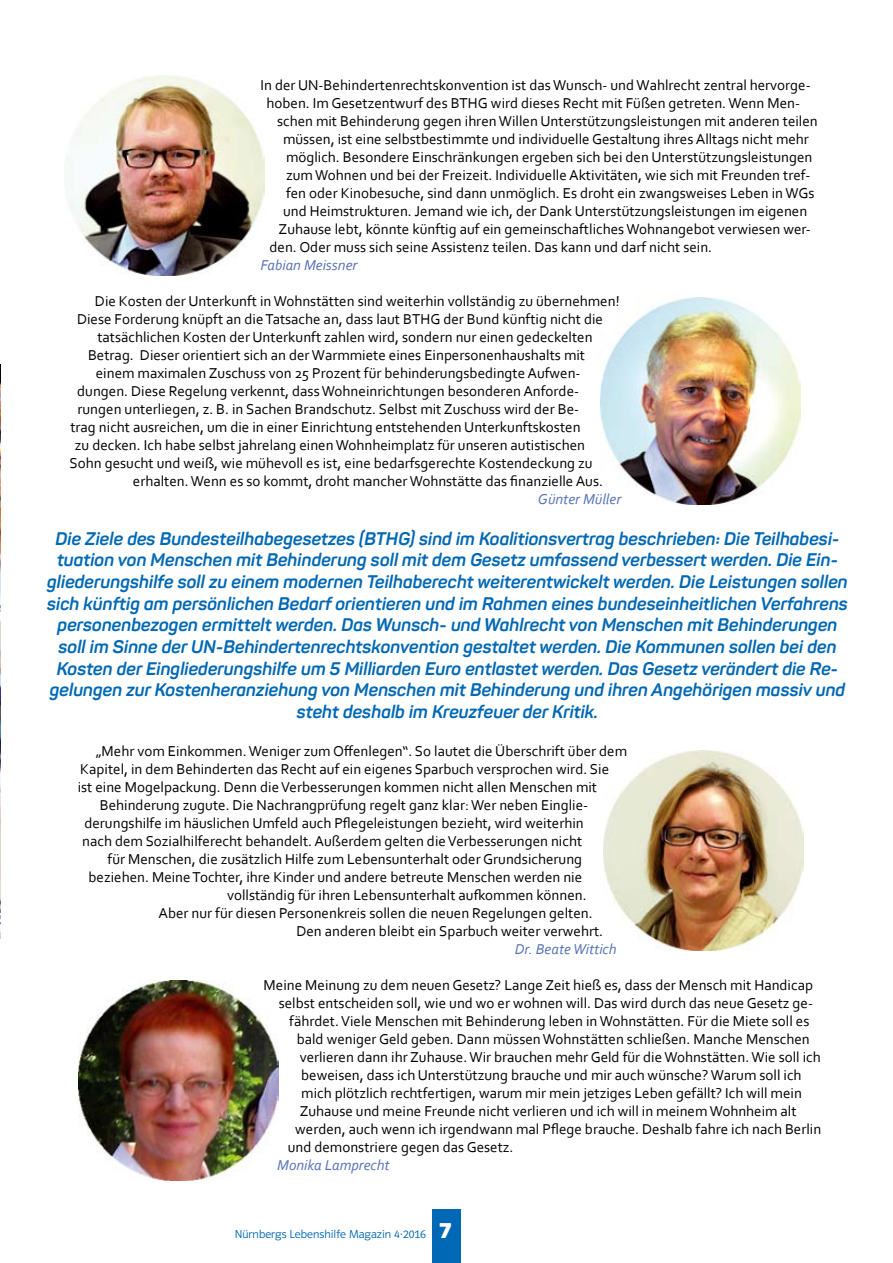
<style>
.page{position:relative;width:893px;height:1263px;background:#fff}
.page>*{position:absolute;margin:0;border:0;box-sizing:border-box;transform-origin:0 0}
.t1{font:italic 700 18px/21.6px "Panton";color:#0068b4;text-align:center}
.t2{font:15px "Corbel";color:#000}
.t3{font:italic 15px "Corbel";color:#5772b6}
.t4{font:12px "Polo 22 Leicht";color:#0068b4}
.s1{font-family:"Panton";font-weight:900;font-size:21px;color:#fff}
</style>
<div class="page">
<div style="left:432px;top:1209px;width:29px;height:54px;background:#0068b4"></div>
<img style="left:0;top:365px;width:1px;height:574px">
<img style="left:65px;top:76px;width:200px;height:199px">
<img style="left:601px;top:298px;width:199px;height:206px">
<img style="left:79px;top:980px;width:199px;height:200px">
<img style="left:604px;top:750px;width:200px;height:200px">
<p class="t2" style="left:260px;top:76px;width:552px">In der UN-Behindertenrechtskonvention ist das Wunsch- und Wahlrecht zentral hervorge-</p>
<p class="t2" style="left:267px;top:94px;width:535px">hoben. Im Gesetzentwurf des BTHG wird dieses Recht mit Füßen getreten. Wenn Men-</p>
<p class="t2" style="left:277px;top:112px;width:542px">schen mit Behinderung gegen ihren Willen Unterstützungsleistungen mit anderen teilen</p>
<p class="t2" style="left:283px;top:130px;width:527px">müssen, ist eine selbstbestimmte und individuelle Gestaltung ihres Alltags nicht mehr</p>
<p class="t2" style="left:286px;top:148px;width:528px">möglich. Besondere Einschränkungen ergeben sich bei den Unterstützungsleistungen</p>
<p class="t2" style="left:286px;top:166px;width:526px">zum Wohnen und bei der Freizeit. Individuelle Aktivitäten, wie sich mit Freunden tref-</p>
<p class="t2" style="left:286px;top:184px;width:530px">fen oder Kinobesuche, sind dann unmöglich. Es droht ein zwangsweises Leben in WGs</p>
<p class="t2" style="left:283px;top:202px;width:526px">und Heimstrukturen. Jemand wie ich, der Dank Unterstützungsleistungen im eigenen</p>
<p class="t2" style="left:279px;top:220px;width:534px">Zuhause lebt, könnte künftig auf ein gemeinschaftliches Wohnangebot verwiesen wer-</p>
<p class="t2" style="left:270px;top:238px;width:444px">den. Oder muss sich seine Assistenz teilen. Das kann und darf nicht sein.</p>
<p class="t3" style="left:260px;top:256px;width:98px">Fabian Meissner</p>
<p class="t2" style="left:95px;top:292px;width:526px">Die Kosten der Unterkunft in Wohnstätten sind weiterhin vollständig zu übernehmen!</p>
<p class="t2" style="left:77px;top:310px;width:528px">Diese Forderung knüpft an die Tatsache an, dass laut BTHG der Bund künftig nicht die</p>
<p class="t2" style="left:97px;top:328px;width:497px">tatsächlichen Kosten der Unterkunft zahlen wird, sondern nur einen gedeckelten</p>
<p class="t2" style="left:88px;top:346px;width:499px">Betrag. Dieser orientiert sich an der Warmmiete eines Einpersonenhaushalts mit</p>
<p class="t2" style="left:96px;top:364px;width:486px">einem maximalen Zuschuss von 25 Prozent für behinderungsbedingte Aufwen-</p>
<p class="t2" style="left:77px;top:382px;width:503px">dungen. Diese Regelung verkennt, dass Wohneinrichtungen besonderen Anforde-</p>
<p class="t2" style="left:78px;top:400px;width:503px">rungen unterliegen, z. B. in Sachen Brandschutz. Selbst mit Zuschuss wird der Be-</p>
<p class="t2" style="left:70px;top:418px;width:512px">trag nicht ausreichen, um die in einer Einrichtung entstehenden Unterkunftskosten</p>
<p class="t2" style="left:75px;top:436px;width:512px">zu decken. Ich habe selbst jahrelang einen Wohnheimplatz für unseren autistischen</p>
<p class="t2" style="left:70px;top:454px;width:525px">Sohn gesucht und weiß, wie mühevoll es ist, eine bedarfsgerechte Kostendeckung zu</p>
<p class="t2" style="left:133px;top:472px;width:472px">erhalten. Wenn es so kommt, droht mancher Wohnstätte das finanzielle Aus.</p>
<p class="t3" style="left:538px;top:490px;width:85px">Günter Müller</p>
<p class="t1" style="left:47px;top:528px;width:802px">Die Ziele des Bundesteilhabegesetzes (BTHG) sind im Koalitionsvertrag beschrieben: Die Teilhabesi&shy;tuation von Menschen mit Behinderung soll mit dem Gesetz umfassend verbessert werden. Die Ein&shy;gliederungshilfe soll zu einem modernen Teilhaberecht weiterentwickelt werden. Die Leistungen sollen sich künftig am persönlichen Bedarf orientieren und im Rahmen eines bundeseinheitlichen Verfahrens personenbezogen ermittelt werden. Das Wunsch- und Wahlrecht von Menschen mit Behinderungen soll im Sinne der UN-Behindertenrechtskonvention gestaltet werden. Die Kommunen sollen bei den Kosten der Eingliederungshilfe um 5 Milliarden Euro entlastet werden. Das Gesetz verändert die Re&shy;gelungen zur Kostenheranziehung von Menschen mit Behinderung und ihren Angehörigen massiv und steht deshalb im Kreuzfeuer der Kritik.</p>
<p class="t2" style="left:96px;top:742px;width:533px">„Mehr vom Einkommen. Weniger zum Offenlegen“. So lautet die Überschrift über dem</p>
<p class="t2" style="left:80px;top:760px;width:530px">Kapitel, in dem Behinderten das Recht auf ein eigenes Sparbuch versprochen wird. Sie</p>
<p class="t2" style="left:78px;top:778px;width:521px">ist eine Mogelpackung. Denn die Verbesserungen kommen nicht allen Menschen mit</p>
<p class="t2" style="left:100px;top:796px;width:490px">Behinderung zugute. Die Nachrangprüfung regelt ganz klar: Wer neben Einglie-</p>
<p class="t2" style="left:84px;top:814px;width:501px">derungshilfe im häuslichen Umfeld auch Pflegeleistungen bezieht, wird weiterhin</p>
<p class="t2" style="left:82px;top:832px;width:501px">nach dem Sozialhilferecht behandelt. Außerdem gelten die Verbesserungen nicht</p>
<p class="t2" style="left:108px;top:850px;width:476px">für Menschen, die zusätzlich Hilfe zum Lebensunterhalt oder Grundsicherung</p>
<p class="t2" style="left:89px;top:868px;width:495px">beziehen. Meine Tochter, ihre Kinder und andere betreute Menschen werden nie</p>
<p class="t2" style="left:227px;top:886px;width:361px">vollständig für ihren Lebensunterhalt aufkommen können.</p>
<p class="t2" style="left:159px;top:904px;width:436px">Aber nur für diesen Personenkreis sollen die neuen Regelungen gelten.</p>
<p class="t2" style="left:296px;top:922px;width:308px">Den anderen bleibt ein Sparbuch weiter verwehrt.</p>
<p class="t3" style="left:515px;top:940px;width:103px">Dr. Beate Wittich</p>
<p class="t2" style="left:264px;top:976px;width:551px">Meine Meinung zu dem neuen Gesetz? Lange Zeit hieß es, dass der Mensch mit Handicap</p>
<p class="t2" style="left:279px;top:994px;width:536px">selbst entscheiden soll, wie und wo er wohnen will. Das wird durch das neue Gesetz ge-</p>
<p class="t2" style="left:289px;top:1012px;width:522px">fährdet. Viele Menschen mit Behinderung leben in Wohnstätten. Für die Miete soll es</p>
<p class="t2" style="left:297px;top:1030px;width:514px">bald weniger Geld geben. Dann müssen Wohnstätten schließen. Manche Menschen</p>
<p class="t2" style="left:300px;top:1048px;width:522px">verlieren dann ihr Zuhause. Wir brauchen mehr Geld für die Wohnstätten. Wie soll ich</p>
<p class="t2" style="left:301px;top:1066px;width:502px">beweisen, dass ich Unterstützung brauche und mir auch wünsche? Warum soll ich</p>
<p class="t2" style="left:301px;top:1084px;width:502px">mich plötzlich rechtfertigen, warum mir mein jetziges Leben gefällt? Ich will mein</p>
<p class="t2" style="left:300px;top:1102px;width:498px">Zuhause und meine Freunde nicht verlieren und ich will in meinem Wohnheim alt</p>
<p class="t2" style="left:295px;top:1120px;width:527px">werden, auch wenn ich irgendwann mal Pflege brauche. Deshalb fahre ich nach Berlin</p>
<p class="t2" style="left:288px;top:1138px;width:227px">und demonstriere gegen das Gesetz.</p>
<p class="t3" style="left:277px;top:1156px;width:114px">Monika Lamprecht</p>
<p class="t4" style="left:235px;top:1228px;width:218px">Nürnbergs Lebenshilfe Magazin 4·2016 <span class="s1">7</span></p>
</div>
